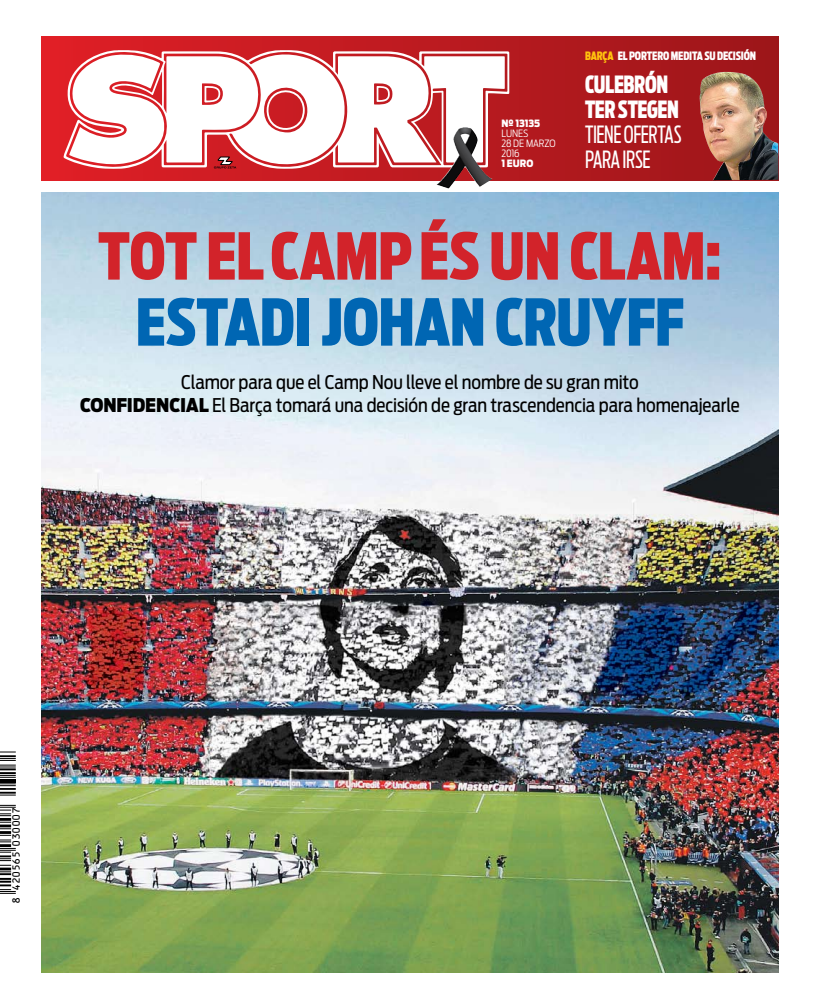
<style>
.page{position:relative;width:820px;height:1007px;background:#fff}
.page>*{position:absolute;margin:0;border:0;box-sizing:border-box;transform-origin:0 0}
.t1{font:900 63.9px "Antenna Extra Cond";color:#d2232a}
.t2{font:900 63.9px "Antenna Extra Cond";letter-spacing:-.005em;color:#0066b3}
.t3{font:23.6px/25px "Antenna Extra Cond";letter-spacing:-.02em;color:#fff;scale:.89 1}
.t4{font:900 23.6px/25px "Antenna Extra Cond";letter-spacing:-.015em;color:#fff;scale:.89 1}
.t5{font:18.8px/23.2px "Antenna Cond";letter-spacing:-.005em;color:#000;text-align:center}
.t6{font:900 11.5px "Antenna Extra Cond";letter-spacing:-.01em;color:#fff}
.t7{font:300 10px/10px "Antenna Cond";letter-spacing:-.005em;color:#fff}
.t8{font:10px "Film Bars 004";letter-spacing:-.065em;color:#000}
.t9{font:900 10px "Antenna Cond";letter-spacing:-.005em;color:#fff}
.s1{color:#ffc20e}
.s2{font-weight:900}
</style>
<div class="page">
<div style="left:41px;top:36px;width:737px;height:144px;background:linear-gradient(to right,#df1f27,#9a161a)"></div>
<svg style="left:64px;top:50px;width:445px;height:119px"></svg>
<svg style="left:69px;top:53px;width:96px;height:112px"></svg>
<svg style="left:204px;top:86px;width:16px;height:17px"></svg>
<svg style="left:376px;top:86px;width:13px;height:16px"></svg>
<svg style="left:264px;top:87px;width:40px;height:45px"></svg>
<svg style="left:214px;top:156px;width:22px;height:12px"></svg>
<img style="left:467px;top:127px;width:25px;height:53px">
<img style="left:41px;top:192px;width:737px;height:780px">
<svg style="left:0;top:804px;width:16px;height:89px"></svg>
<svg style="left:0;top:783px;width:16px;height:12px"></svg>
<svg style="left:0;top:779px;width:16px;height:3px"></svg>
<svg style="left:0;top:751px;width:16px;height:26px"></svg>
<img style="left:699px;top:71px;width:79px;height:109px">
<p class="t9" style="left:501px;top:117px;width:40px">Nº 13135</p>
<p class="t7" style="left:501px;top:128px;width:56px">LUNES<br>28 de MARZO<br>2016</p>
<p class="t9" style="left:501px;top:157px;width:33px">1 EURO</p>
<p class="t6" style="left:584px;top:49px;width:172px"><span class="s1">BARÇA</span> EL PORTEROMEDITA SU DECISIÓN</p>
<p class="t4" style="left:584px;top:72px;width:107px">CULEBRÓN<br>TER STEGEN</p>
<p class="t3" style="left:584px;top:122px;width:110px">TIENE OFERTAS<br>PARA IRSE</p>
<h1 class="t1" style="left:98px;top:218px;width:624px">TOT ELCAMPÉS UN CLAM:</h1>
<h1 class="t2" style="left:136px;top:284px;width:550px">ESTADI JOHAN CRUYFF</h1>
<p class="t5" style="left:80px;top:370px;width:661px">Clamor para que el Camp Nou lleve el nombre de su gran mito<br><span class="s2">CONFIDENCIAL</span> El Barça tomará una decisión de gran trascendencia para homenajearle</p>
<p class="t8" style="left:11px;top:903px;width:99px;rotate:-90deg">8 420565 030007</p>
</div>
